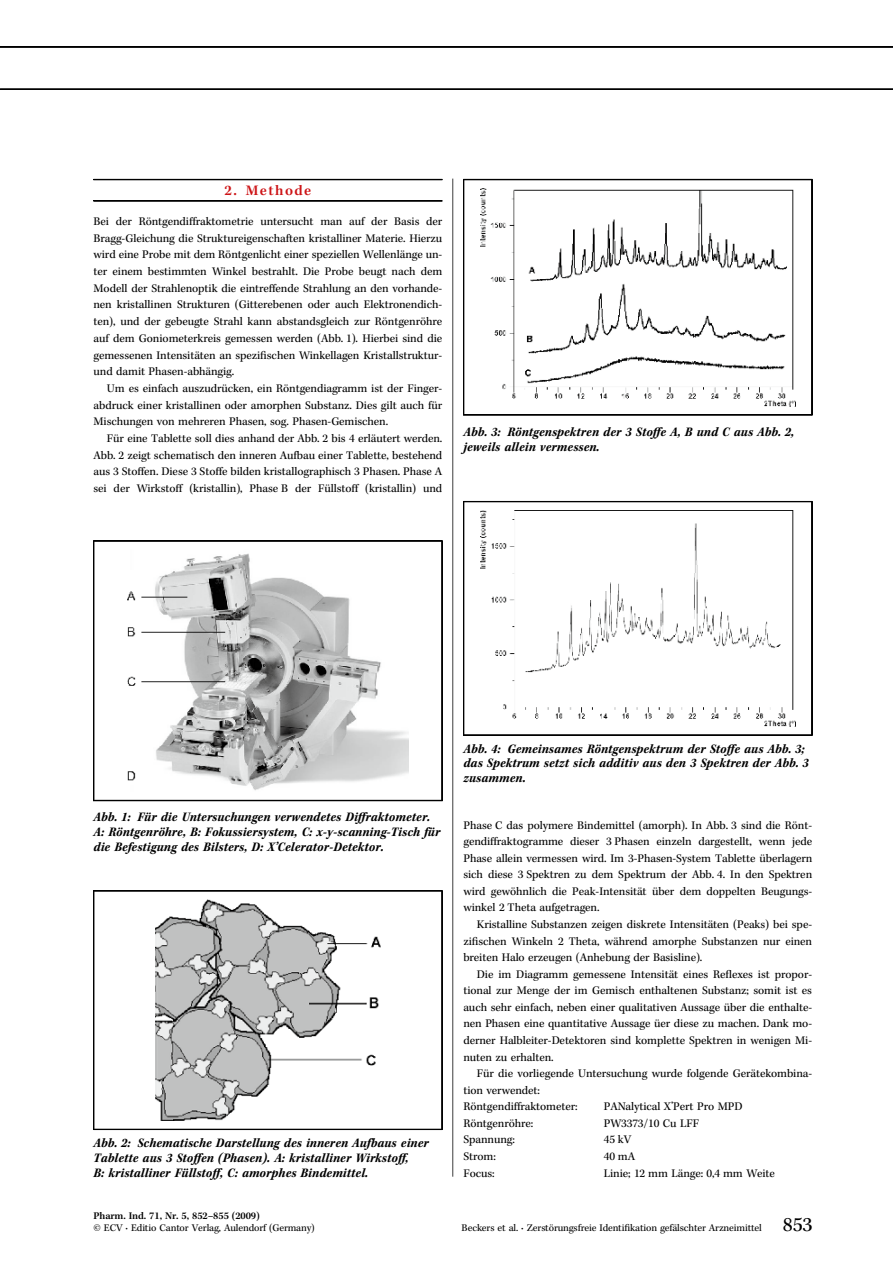
<style>
.page{position:relative;width:893px;height:1263px;background:#fff}
.page>*{position:absolute;margin:0;border:0;box-sizing:border-box;transform-origin:0 0}
.t1{font:15px "Adv OT4274 d 5 db OV PNTDYA";letter-spacing:.1em;color:#cd1316}
.t2{font:13.5px/15px "Adv OT9 b 40 cf 55 OV UNTDYA BI";letter-spacing:.01em;color:#000}
.t3{font:12px/16.6px "Adv O Te 4 bfdd 46 OV QNTDYA";color:#000;text-align:justify}
.t4{font:10.5px "Adv O Te 4 bfdd 46 OV QNTDYA";color:#000}
.t5{font:10.5px "Adv OT4274 d 5 db OV PNTDYA";color:#000}
.s1{font-family:"Adv O Te 4 bfdd 46+fb OV RNTDYA"}
.s2{font-family:"Adv OT9 b 40 cf 55 OV VNTDYA BI+fb"}
.s3{font-family:"Adv OT9 b 40 cf 55 OV WNTDYA BI"}
.s4{font-family:"Adv O Te 4 bfdd 46+20 OV SNTDYA"}
.s5{font-family:"Adv OT4274 d 5 db+20 OV TNTDYA"}
.s6{font-family:"Adv OT4274 d 5 db OV PNTDYA"}
.s7{font-size:20.85px}
</style>
<div class="page">
<hr style="left:452px;top:179px;width:1px;height:998px;background:#000">
<div style="left:93px;top:179px;width:349px;height:1px;border:1px solid #000"></div>
<hr style="left:94px;top:201px;width:348px;height:1px;background:#000">
<div style="left:93px;top:200px;width:349px;height:1px;border:1px solid #000"></div>
<svg style="left:0;top:47px;width:893px;height:1px"></svg>
<svg style="left:0;top:89px;width:893px;height:1px"></svg>
<hr style="left:94px;top:541px;width:348px;height:1px;background:#000">
<div style="left:93px;top:540px;width:349px;height:1px;border:1px solid #000"></div>
<div style="left:442px;top:540px;width:1px;height:261px;border:1px solid #000"></div>
<div style="left:93px;top:800px;width:349px;height:1px;border:1px solid #000"></div>
<hr style="left:94px;top:541px;width:1px;height:260px;background:#000">
<div style="left:93px;top:540px;width:1px;height:261px;border:1px solid #000"></div>
<hr style="left:94px;top:891px;width:348px;height:1px;background:#000">
<div style="left:93px;top:890px;width:349px;height:1px;border:1px solid #000"></div>
<div style="left:442px;top:890px;width:1px;height:240px;border:1px solid #000"></div>
<div style="left:93px;top:1129px;width:349px;height:1px;border:1px solid #000"></div>
<hr style="left:94px;top:891px;width:1px;height:238px;background:#000">
<div style="left:93px;top:890px;width:1px;height:240px;border:1px solid #000"></div>
<img style="left:127px;top:553px;width:281px;height:238px">
<img style="left:155px;top:899px;width:226px;height:222px">
<div style="left:463px;top:179px;width:349px;height:1px;border:1px solid #000"></div>
<div style="left:812px;top:179px;width:1px;height:236px;border:1px solid #000"></div>
<hr style="left:463px;top:415px;width:349px;height:1px;background:#000">
<div style="left:463px;top:414px;width:349px;height:1px;border:1px solid #000"></div>
<div style="left:463px;top:179px;width:1px;height:236px;border:1px solid #000"></div>
<div style="left:463px;top:501px;width:349px;height:1px;border:1px solid #000"></div>
<div style="left:812px;top:501px;width:1px;height:234px;border:1px solid #000"></div>
<div style="left:463px;top:735px;width:349px;height:1px;border:1px solid #000"></div>
<div style="left:463px;top:501px;width:1px;height:234px;border:1px solid #000"></div>
<img style="left:480px;top:188px;width:315px;height:218px">
<img style="left:480px;top:510px;width:315px;height:216px">
<p class="t1" style="left:225px;top:182px;width:88px">2. Methode</p>
<p class="t3" style="left:93px;top:213px;width:350px">Bei der Röntgendi<span class="s1">ff</span>raktometrie untersucht man auf der Basis der Bragg-Gleichung die Struktureigenschaften kristalliner Materie. Hierzu wird eine Probe mit dem Röntgenlicht einer speziellen Wellenlänge un&shy;ter einem bestimmten Winkel bestrahlt. Die Probe beugt nach dem Modell der Strahlenoptik die eintre<span class="s1">ff</span>ende Strahlung an den vorhande&shy;nen kristallinen Strukturen (Gitterebenen oder auch Elektronendich&shy;ten), und der gebeugte Strahl kann abstandsgleich zur Röntgenröhre auf dem Goniometerkreis gemessen werden (Abb. 1). Hierbei sind die gemessenen Intensitäten an spezi<span class="s1">fi</span>schen Winkellagen Kristallstruktur&shy;und damit Phasen-abhängig.</p>
<p class="t3" style="left:94px;top:380px;width:350px;text-indent:13px">Um es einfach auszudrücken, ein Röntgendiagramm ist der Finger&shy;abdruck einer kristallinen oder amorphen Substanz. Dies gilt auch für Mischungen von mehreren Phasen, sog. Phasen-Gemischen.</p>
<p class="t3" style="left:93px;top:430px;width:350px;text-indent:13px">Für eine Tablette soll dies anhand der Abb. 2 bis 4 erläutert werden.<br>Abb. 2 zeigt schematisch den inneren Aufbau einer Tablette, bestehend aus 3 Sto<span class="s1">ff</span>en. Diese 3 Sto<span class="s1">ff</span>e bilden kristallographisch 3 Phasen. Phase A sei der Wirksto<span class="s1">ff</span> (kristallin), Phase B der Füllsto<span class="s1">ff</span> (kristallin) und</p>
<p class="t2" style="left:463px;top:425px;width:332px">Abb. 3: Röntgenspektren der 3 Sto<span class="s2">ff</span>e A, B und C aus Abb. 2, jeweils allein vermessen.</p>
<p class="t2" style="left:94px;top:810px;width:348px">Abb. 1: Für die Untersuchungen verwendetes Di<span class="s2">ff</span>raktometer.<br>A: Röntgenröhre, B: Fokussiersystem, C: x-y-scanning-Tisch für die Befestigung des Bilsters, D: X<span class="s3">’</span>Celerator-Detektor.</p>
<p class="t2" style="left:94px;top:1135px;width:337px">Abb. 2: Schematische Darstellung des inneren Aufbaus einer<br>Tablette aus 3 Sto<span class="s2">ff</span>en (Phasen). A: kristalliner Wirksto<span class="s2">ff</span>,<br>B: kristalliner Füllsto<span class="s2">ff</span>, C: amorphes Bindemittel.</p>
<p class="t2" style="left:463px;top:741px;width:347px">Abb. 4: Gemeinsames Röntgenspektrum der Sto<span class="s2">ff</span>e aus Abb. 3; das Spektrum setzt sich additiv aus den 3 Spektren der Abb. 3 zusammen.</p>
<p class="t3" style="left:463px;top:817px;width:350px">Phase C das polymere Bindemittel (amorph). In Abb. 3 sind die Rönt&shy;gendi<span class="s1">ff</span>raktogramme dieser 3 Phasen einzeln dargestellt, wenn jede Phase allein vermessen wird. Im 3-Phasen-System Tablette überlagern sich diese 3 Spektren zu dem Spektrum der Abb. 4. In den Spektren wird gewöhnlich die Peak-Intensität über dem doppelten Beugungs&shy;winkel 2 Theta aufgetragen.</p>
<p class="t3" style="left:463px;top:916px;width:350px;text-indent:13px">Kristalline Substanzen zeigen diskrete Intensitäten (Peaks) bei spe&shy;zi<span class="s1">fi</span>schen Winkeln 2 Theta, während amorphe Substanzen nur einen breiten Halo erzeugen (Anhebung der Basisline).</p>
<p class="t3" style="left:463px;top:966px;width:350px;text-indent:13px">Die im Diagramm gemessene Intensität eines Re<span class="s1">fl</span>exes ist propor&shy;tional zur Menge der im Gemisch enthaltenen Substanz; somit ist es auch sehr einfach, neben einer qualitativen Aussage über die enthalte&shy;nen Phasen eine quantitative Aussage üer diese zu machen. Dank mo&shy;derner Halbleiter-Detektoren sind komplette Spektren in wenigen Mi&shy;nuten zu erhalten.</p>
<p class="t3" style="left:463px;top:1065px;width:350px;text-align:left;text-indent:13px">Für die vorliegende Untersuchung wurde folgende Gerätekombina&shy;tion verwendet:<br>Röntgendi<span class="s1">ff</span>raktometer:</p>
<p class="t3" style="left:604px;top:1098px;width:140px">PANalytical X<span class="s4">’</span>Pert Pro MPD</p>
<p class="t3" style="left:463px;top:1115px;width:71px">Röntgenröhre:</p>
<p class="t3" style="left:604px;top:1115px;width:97px">PW3373/10 Cu LFF</p>
<p class="t3" style="left:463px;top:1131px;width:53px">Spannung:</p>
<p class="t3" style="left:604px;top:1131px;width:29px">45 kV</p>
<p class="t3" style="left:463px;top:1148px;width:34px">Strom:</p>
<p class="t3" style="left:604px;top:1148px;width:33px">40 mA</p>
<p class="t3" style="left:463px;top:1165px;width:33px">Focus:</p>
<p class="t3" style="left:604px;top:1165px;width:173px">Linie; 12 mm Länge: 0,4 mm Weite</p>
<p class="t5" style="left:94px;top:1210px;width:168px">Pharm. Ind. 71, Nr. 5, 852<span class="s5">–</span>855 (2009)</p>
<p class="t4" style="left:94px;top:1222px;width:223px">© ECV <span class="s6">·</span> Editio Cantor Verlag, Aulendorf (Germany)</p>
<p class="t4" style="left:462px;top:1222px;width:352px">Beckers et al. <span class="s6">·</span> Zerstörungsfreie Identi<span class="s1">fi</span>kation gefälschter Arzneimittel <span class="s7">853</span></p>
</div>
